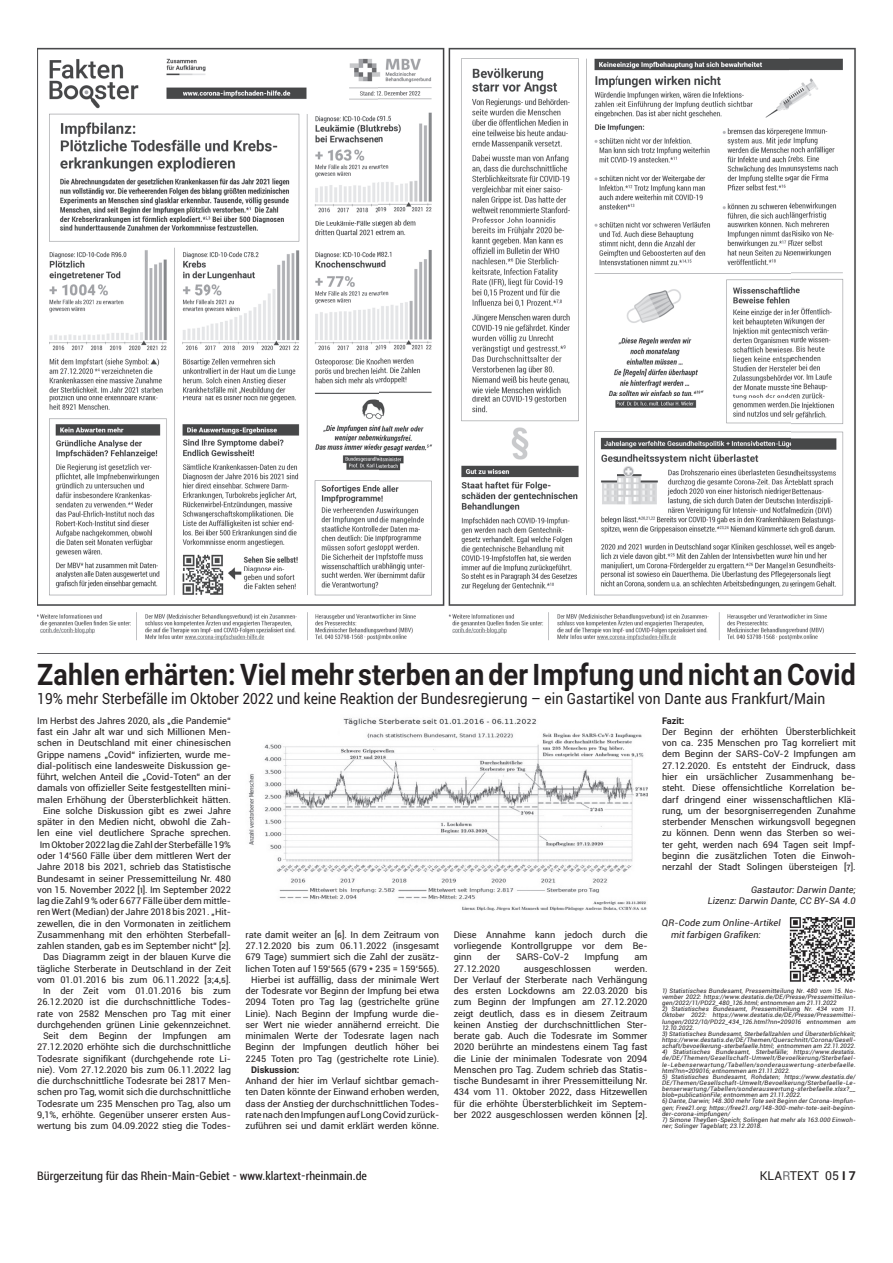
<style>
.page{position:relative;width:893px;height:1263px;background:#fff}
.page>*{position:absolute;margin:0;border:0;box-sizing:border-box;transform-origin:0 0}
.t1{font:700 29.7px "Roboto";letter-spacing:.005em;color:#231f20;scale:.9 1}
.t2{font:15.3px "Roboto";color:#231f20;scale:.9 1}
.t3{font:condensed 12.3px "Roboto";color:#231f20}
.t4{font:12.3px "Roboto";color:#231f20}
.t5{font:9.15px/11.2px "Roboto";color:#231f20;text-align:justify}
.t6{font:italic 9.15px/11.2px "Roboto";letter-spacing:.01em;color:#231f20;text-align:right}
.t7{font:700 9.15px "Roboto";color:#231f20}
.t8{font:italic 6.15px/6.1px "Roboto";letter-spacing:.025em;color:#231f20;text-align:justify}
.s1{color:#6f7073}
.s2{font-weight:700}
</style>
<div class="page">
<hr style="left:37px;top:653px;width:819px;height:1px;background:#636366">
<img style="left:790px;top:917px;width:65px;height:65px">
<img style="left:249px;top:718px;width:398px;height:193px">
<img style="left:37px;top:48px;width:819px;height:593px">
<h1 class="t1" style="left:37px;top:654px;width:911px">Zahlen erhärten: Viel mehr sterben an der Impfung und nicht an Covid</h1>
<h2 class="t2" style="left:37px;top:687px;width:877px">19% mehr Sterbefälle im Oktober 2022 und keine Reaktion der Bundesregierung – ein Gastartikel von Dante aus Frankfurt/Main</h2>
<p class="t5" style="left:37px;top:715px;width:195px;text-align:right">Im Herbst des Jahres 2020, als „die Pandemie“ fast ein Jahr alt war und sich Millionen Men&shy;schen in Deutschland mit einer chinesischen Grippe namens „Covid“ infizierten, wurde me&shy;dial-politisch eine landesweite Diskussion ge&shy;führt, welchen Anteil die „Covid-Toten“ an der damals von offizieller Seite festgestellten mini&shy;malen Erhöhung der Übersterblichkeit hätten.<br>Eine solche Diskussion gibt es zwei Jahre später in den Medien nicht, obwohl die Zah&shy;len eine viel deutlichere Sprache sprechen.<br>Im Oktober 2022 lag die Zahl der Sterbefälle 19% oder 14‘560 Fälle über dem mittleren Wert der Jahre 2018 bis 2021, schrieb das Statistische Bundesamt in seiner Pressemitteilung Nr. 480 von 15. November 2022 [1]. Im September 2022 lag die Zahl 9 % oder 6 677 Fälle über dem mittle&shy;ren Wert (Median) der Jahre 2018 bis 2021. „Hit&shy;zewellen, die in den Vormonaten in zeitlichem Zusammenhang mit den erhöhten Sterbefall&shy;zahlen standen, gab es im September nicht“ [2].<br>Das Diagramm zeigt in der blauen Kurve die tägliche Sterberate in Deutschland in der Zeit vom 01.01.2016 bis zum 06.11.2022 [3;4,5].<br>In der Zeit vom 01.01.2016 bis zum 26.12.2020 ist die durchschnittliche Todes&shy;rate von 2582 Menschen pro Tag mit einer durchgehenden grünen Linie gekennzeichnet.<br>Seit dem Beginn der Impfungen am 27.12.2020 erhöhte sich die durchschnittliche Todesrate signifikant (durchgehende rote Li&shy;nie). Vom 27.12.2020 bis zum 06.11.2022 lag die durchschnittliche Todesrate bei 2817 Men&shy;schen pro Tag, womit sich die durchschnittliche Todesrate um 235 Menschen pro Tag, also um 9,1%, erhöhte. Gegenüber unserer ersten Aus&shy;wertung bis zum 04.09.2022 stieg die Todes-</p>
<p class="t7" style="left:662px;top:714px;width:24px">Fazit:</p>
<p class="t5" style="left:662px;top:726px;width:195px">Der Beginn der erhöhten Übersterblichkeit von ca. 235 Menschen pro Tag korreliert mit dem Beginn der SARS-CoV-2 Impfungen am 27.12.2020. Es entsteht der Eindruck, dass hier ein ursächlicher Zusammenhang be&shy;steht. Diese offensichtliche Korrelation be&shy;darf dringend einer wissenschaftlichen Klä&shy;rung, um der besorgniserregenden Zunahme sterbender Menschen wirkungsvoll begegnen zu können. Denn wenn das Sterben so wei&shy;ter geht, werden nach 694 Tagen seit Impf&shy;beginn die zusätzlichen Toten die Einwoh&shy;nerzahl der Stadt Solingen übersteigen [7].</p>
<p class="t6" style="left:708px;top:883px;width:149px">Gastautor: Darwin Dante;<br>Lizenz: Darwin Dante, CC BY-SA 4.0</p>
<p class="t6" style="left:671px;top:917px;width:111px;text-align:left;text-indent:-9px">QR-Code zum Online-Artikel mit farbigen Grafiken:</p>
<p class="t5" style="left:245px;top:928px;width:195px;text-align:right">rate damit weiter an [6]. In dem Zeitraum von 27.12.2020 bis zum 06.11.2022 (insgesamt 679 Tage) summiert sich die Zahl der zusätz&shy;lichen Toten auf 159‘565 (679 * 235 = 159‘565).<br>Hierbei ist auffällig, dass der minimale Wert der Todesrate vor Beginn der Impfung bei etwa 2094 Toten pro Tag lag (gestrichelte grüne Linie). Nach Beginn der Impfung wurde die&shy;ser Wert nie wieder annähernd erreicht. Die minimalen Werte der Todesrate lagen nach Beginn der Impfungen deutlich höher bei 2245 Toten pro Tag (gestrichelte rote Linie).</p>
<p class="t7" style="left:251px;top:1063px;width:50px">Diskussion:</p>
<p class="t5" style="left:245px;top:1075px;width:195px">Anhand der hier im Verlauf sichtbar gemach&shy;ten Daten könnte der Einwand erhoben werden, dass der Anstieg der durchschnittlichen Todes&shy;rate nach den Impfungen auf Long Covid zurück&shy;zuführen sei und damit erklärt werden könne.</p>
<p class="t5" style="left:454px;top:928px;width:195px">Diese Annahme kann jedoch durch die vorliegende Kontrollgruppe vor dem Be&shy;ginn</p>
<p class="t5" style="left:487px;top:951px;width:15px">der</p>
<p class="t5" style="left:516px;top:951px;width:54px">SARS-CoV-2</p>
<p class="t5" style="left:584px;top:951px;width:36px">Impfung</p>
<p class="t5" style="left:634px;top:951px;width:15px">am</p>
<p class="t5" style="left:454px;top:962px;width:48px">27.12.2020</p>
<p class="t5" style="left:524px;top:962px;width:69px">ausgeschlossen</p>
<p class="t5" style="left:454px;top:962px;width:195px;text-indent:161px">werden.<br>Der Verlauf der Sterberate nach Verhängung des ersten Lockdowns am 22.03.2020 bis zum Beginn der Impfungen am 27.12.2020 zeigt deutlich, dass es in diesem Zeitraum keinen Anstieg der durchschnittlichen Ster&shy;berate gab. Auch die Todesrate im Sommer 2020 berührte an mindestens einem Tag fast die Linie der minimalen Todesrate von 2094<br>Menschen pro Tag. Zudem schrieb das Statis&shy;tische Bundesamt in ihrer Pressemitteilung Nr.<br>434 vom 11. Oktober 2022, dass Hitzewellen für die erhöhte Übersterblichkeit im Septem&shy;ber 2022 ausgeschlossen werden können [2].</p>
<p class="t8" style="left:662px;top:987px;width:195px">1) Statistisches Bundesamt, Pressemitteilung Nr. 480 vom 15. No&shy;vember 2022: https://www.destatis.de/DE/Presse/Pressemitteilun&shy;gen/2022/11/PD22_480_126.html; entnommen am 21.11.2022</p>
<p class="t8" style="left:662px;top:1006px;width:195px">2) Statistisches Bundesamt, Pressemitteilung Nr. 434 vom 11.<br>Oktober 2022: https://www.destatis.de/DE/Presse/Pressemittei&shy;lungen/2022/10/PD22_434_126.html?nn=209016 entnommen am 12.10.2022.</p>
<p class="t8" style="left:662px;top:1030px;width:195px">3) Statistisches Bundesamt, Sterbefallzahlen und Übersterblichkeit; https://www.destatis.de/DE/Themen/Querschnitt/Corona/Gesell&shy;schaft/bevoelkerung-sterbefaelle.html; entnommen am 22.11.2022.</p>
<p class="t8" style="left:662px;top:1049px;width:195px">4) Statistisches Bundesamt, Sterbefälle; https://www.destatis. de/DE/Themen/Gesellschaft-Umwelt/Bevoelkerung/Sterbefael&shy;le-Lebenserwartung/Tabellen/sonderauswertung-sterbefaelle. html?nn=209016; entnommen am 21.11.2022.</p>
<p class="t8" style="left:662px;top:1073px;width:195px">5) Statistisches Bundesamt, Rohdaten; https://www.destatis.de/ DE/Themen/Gesellschaft-Umwelt/Bevoelkerung/Sterbefaelle-Le&shy;benserwartung/Tabellen/sonderauswertung-sterbefaelle.xlsx?__ blob=publicationFile; entnommen am 21.11.2022.</p>
<p class="t8" style="left:662px;top:1098px;width:195px">6) Dante, Darwin; 148.300 mehr Tote seit Beginn der Corona-Impfun&shy;gen; Free21.org; https://free21.org/148-300-mehr-tote-seit-beginn&shy;der-corona-impfungen/</p>
<p class="t8" style="left:662px;top:1116px;width:195px">7) Simone Theyßen-Speich; Solingen hat mehr als 163.000 Einwoh&shy;ner; Solinger Tageblatt; 23.12.2018.</p>
<h3 class="t3" style="left:37px;top:1167px;width:331px">Bürgerzeitung für das Rhein-Main-Gebiet - www.klartext-rheinmain.de</h3>
<h3 class="t4" style="left:760px;top:1167px;width:97px">KLA<span class="s1">R</span>TEXT 05 <span class="s2">I 7</span></h3>
</div>
